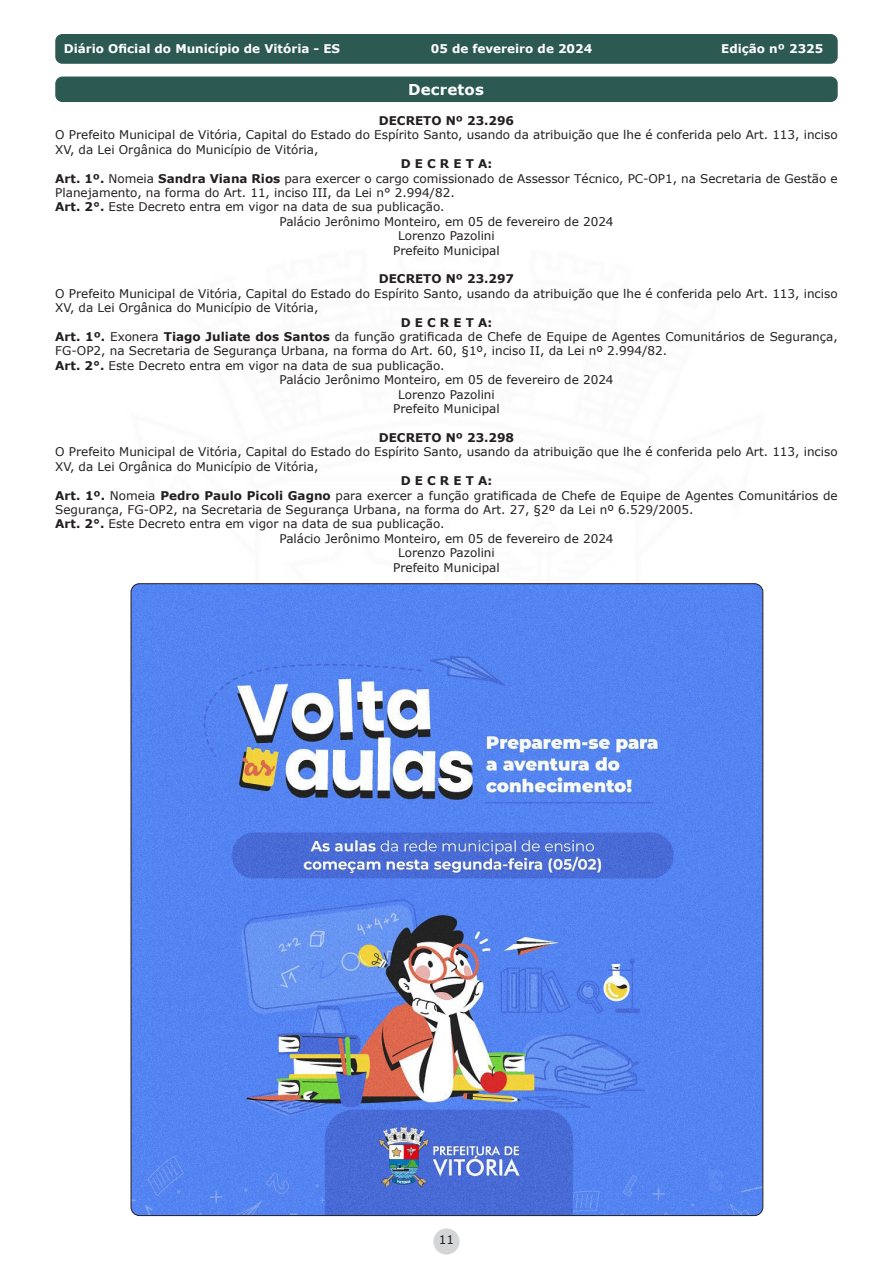
<style>
.page{position:relative;width:893px;height:1263px;background:#fff}
.page>*{position:absolute;margin:0;border:0;box-sizing:border-box;transform-origin:0 0}
.t1{font:700 15px "Verdana";letter-spacing:.01em;color:#fff}
.t2{font:12px/14.4px "Verdana";color:#231f20}
.Título2{font:700 12px "Verdana";color:#231f20}
.t3{font:700 12px "Verdana";color:#fff}
.s1{font-weight:700}
</style>
<div class="page">
<div style="left:433px;top:1228px;width:27px;height:26px;background:#d4d5d7;border-radius:50%"></div>
<div style="left:56px;top:35px;width:781px;height:28px;background:#2c5952;border-radius:6px"></div>
<div style="left:55px;top:34px;width:783px;height:30px;border:2px solid #2c5952;border-radius:6px"></div>
<div style="left:56px;top:77px;width:781px;height:24px;background:#2c5952;border-radius:6px"></div>
<div style="left:55px;top:77px;width:783px;height:25px;border:2px solid #2c5952;border-radius:6px"></div>
<img style="left:131px;top:584px;width:632px;height:631px">
<p class="t3" style="left:64px;top:41px;width:278px">Diário Oficial do Município de Vitória - ES</p>
<p class="t3" style="left:431px;top:41px;width:163px">05 de fevereiro de 2024</p>
<p class="t3" style="left:721px;top:41px;width:104px">Edição nº 2325</p>
<p class="t1" style="left:408px;top:79px;width:77px">Decretos</p>
<p class="Título2" style="left:379px;top:112px;width:137px">DECRETO Nº 23.296</p>
<p class="t2" style="left:55px;top:128px;width:784px">O Prefeito Municipal de Vitória, Capital do Estado do Espírito Santo, usando da atribuição que lhe é conferida pelo Art. 113, inciso<br>XV, da Lei Orgânica do Município de Vitória,</p>
<p class="Título2" style="left:401px;top:155px;width:93px">D E C R E T A:</p>
<p class="t2" style="left:55px;top:171px;width:784px"><span class="s1">Art. 1º.</span> Nomeia <span class="s1">Sandra Viana Rios</span> para exercer o cargo comissionado de Assessor Técnico, PC-OP1, na Secretaria de Gestão e<br>Planejamento, na forma do Art. 11, inciso III, da Lei n° 2.994/82.</p>
<p class="t2" style="left:55px;top:200px;width:391px"><span class="s1">Art. 2°.</span> Este Decreto entra em vigor na data de sua publicação.</p>
<p class="t2" style="left:279px;top:214px;width:336px">Palácio Jerônimo Monteiro, em 05 de fevereiro de 2024</p>
<p class="t2" style="left:398px;top:229px;width:98px">Lorenzo Pazolini</p>
<p class="t2" style="left:393px;top:243px;width:108px">Prefeito Municipal</p>
<p class="Título2" style="left:379px;top:271px;width:137px">DECRETO Nº 23.297</p>
<p class="t2" style="left:55px;top:286px;width:784px">O Prefeito Municipal de Vitória, Capital do Estado do Espírito Santo, usando da atribuição que lhe é conferida pelo Art. 113, inciso<br>XV, da Lei Orgânica do Município de Vitória,</p>
<p class="Título2" style="left:401px;top:314px;width:93px">D E C R E T A:</p>
<p class="t2" style="left:55px;top:329px;width:784px"><span class="s1">Art. 1º.</span> Exonera <span class="s1">Tiago Juliate dos Santos</span> da função gratificada de Chefe de Equipe de Agentes Comunitários de Segurança,<br>FG-OP2, na Secretaria de Segurança Urbana, na forma do Art. 60, §1º, inciso II, da Lei nº 2.994/82.</p>
<p class="t2" style="left:55px;top:358px;width:391px"><span class="s1">Art. 2°.</span> Este Decreto entra em vigor na data de sua publicação.</p>
<p class="t2" style="left:279px;top:373px;width:336px">Palácio Jerônimo Monteiro, em 05 de fevereiro de 2024</p>
<p class="t2" style="left:398px;top:387px;width:98px">Lorenzo Pazolini</p>
<p class="t2" style="left:393px;top:401px;width:108px">Prefeito Municipal</p>
<p class="Título2" style="left:379px;top:429px;width:137px">DECRETO Nº 23.298</p>
<p class="t2" style="left:55px;top:445px;width:784px">O Prefeito Municipal de Vitória, Capital do Estado do Espírito Santo, usando da atribuição que lhe é conferida pelo Art. 113, inciso<br>XV, da Lei Orgânica do Município de Vitória,</p>
<p class="Título2" style="left:401px;top:472px;width:93px">D E C R E T A:</p>
<p class="t2" style="left:55px;top:488px;width:784px"><span class="s1">Art. 1º.</span> Nomeia <span class="s1">Pedro Paulo Picoli Gagno</span> para exercer a função gratificada de Chefe de Equipe de Agentes Comunitários de<br>Segurança, FG-OP2, na Secretaria de Segurança Urbana, na forma do Art. 27, §2º da Lei nº 6.529/2005.</p>
<p class="t2" style="left:55px;top:517px;width:391px"><span class="s1">Art. 2°.</span> Este Decreto entra em vigor na data de sua publicação.</p>
<p class="t2" style="left:279px;top:531px;width:336px">Palácio Jerônimo Monteiro, em 05 de fevereiro de 2024</p>
<p class="t2" style="left:398px;top:545px;width:98px">Lorenzo Pazolini</p>
<p class="t2" style="left:393px;top:560px;width:108px">Prefeito Municipal</p>
<p class="t2" style="left:439px;top:1232px;width:17px">11</p>
</div>
